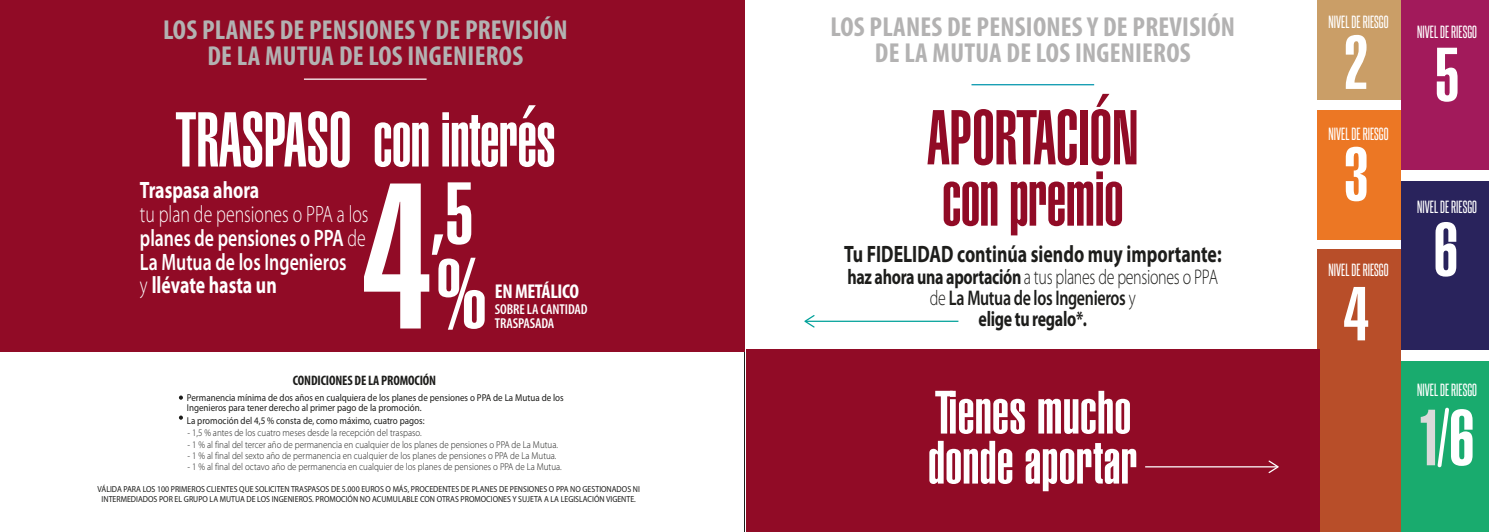
<style>
.page{position:relative;width:1489px;height:532px;background:#fff}
.page>*{position:absolute;margin:0;border:0;box-sizing:border-box;transform-origin:0 0}
.t1{font:900 extra-condensed 203.5px "Helvetica";color:#fff}
.t2{font:900 extra-condensed 98.75px "Helvetica";color:#fff}
.t3{font:900 extra-condensed 86.5px "Helvetica";color:#fff}
.t4{font:900 extra-condensed 76.12px/61.2px "Helvetica";letter-spacing:-.005em;color:#910b26;scale:.9 1}
.t5{font:900 extra-condensed 76.12px "Helvetica";letter-spacing:-.005em;color:#fff;scale:.9 1}
.t6{font:900 extra-condensed 75px "Helvetica";color:#fff}
.t7{font:900 extra-condensed 60px/50px "Helvetica";letter-spacing:.01em;color:#fff}
.t8{font:700 condensed 27.5px/26.2px "Myriad Pro";letter-spacing:.01em;color:#b3b2b2;text-align:center}
.t9{font:600 23.75px/23.8px "Myriad Pro";color:#fff;scale:.75 1}
.t10{font:700 23.75px "Myriad Pro";color:#1d1d1b;scale:.75 1}
.t11{font:700 23.75px "Myriad Pro";color:#fff;scale:.75 1}
.t12{font:700 21.25px/21.2px "Myriad Pro";letter-spacing:-.02em;color:#1d1d1b;text-align:center;scale:.75 1}
.t13{font:700 condensed 20px "Myriad Pro";letter-spacing:-.02em;color:#fff}
.t14{font:15px "Steelfish Rg";color:#fff}
.t15{font:600 condensed 14.38px/14.5px "Myriad Pro";letter-spacing:-.005em;color:#fff}
.t16{font:700 condensed 13.75px "Myriad Pro";letter-spacing:-.01em;color:#1d1d1b}
.t17{font:300 10px "Myriad Pro";color:#1d1d1b;scale:.9 1}
.t18{font:10px/10px "Myriad Pro";color:#1d1d1b;scale:.9 1}
.t19{font:8.75px/10px "Myriad Pro";color:#1d1d1b;text-align:center;scale:.9 1}
.s1{font-weight:300}
.s2{font-weight:700}
.s3{font-weight:600}
</style>
<div class="page">
<div style="left:1384px;top:0;width:104px;height:170px;background:#a21a5b"></div>
<div style="left:1385px;top:181px;width:103px;height:169px;background:#29235c"></div>
<div style="left:1384px;top:361px;width:104px;height:170px;background:#19ab6e"></div>
<svg style="left:1420px;top:407px;width:52px;height:61px"></svg>
<div style="left:1317px;top:0;width:83px;height:531px;background:#fff"></div>
<div style="left:1317px;top:110px;width:83px;height:129px;background:#ec7724"></div>
<div style="left:1317px;top:249px;width:83px;height:282px;background:#b84e29"></div>
<div style="left:1317px;top:0;width:83px;height:100px;background:#ca9e67"></div>
<hr style="left:744px;top:1px;width:1px;height:530px;background:#1d1d1b">
<div style="left:746px;top:349px;width:573px;height:182px;background:#910b26"></div>
<hr style="left:971px;top:84px;width:123px;height:1px;background:#0095ac">
<hr style="left:1145px;top:466px;width:132px;height:1px;background:#fff">
<svg style="left:1268px;top:460px;width:10px;height:13px"></svg>
<hr style="left:805px;top:320px;width:153px;height:2px;background:#00a19a">
<svg style="left:804px;top:315px;width:10px;height:12px"></svg>
<div style="left:0;top:0;width:745px;height:352px;background:#910b26"></div>
<hr style="left:304px;top:78px;width:122px;height:2px;background:#fff">
<svg style="left:179px;top:395px;width:4px;height:4px"></svg>
<svg style="left:179px;top:415px;width:4px;height:4px"></svg>
<h3 class="t8" style="left:163px;top:16px;width:406px">LOS PLANES DE PENSIONES Y DE PREVISIÓN<br>DE LA MUTUA DE LOS INGENIEROS</h3>
<h3 class="t5" style="left:175px;top:96px;width:424px">TRASPASO con interés</h3>
<h1 class="t1" style="left:363px;top:140px;width:69px">4</h1>
<h3 class="t3" style="left:430px;top:164px;width:45px">,5</h3>
<h3 class="t11" style="left:140px;top:175px;width:161px">Traspasa ahora</h3>
<h3 class="t9" style="left:140px;top:201px;width:306px"><span class="s1">tu plan de pensiones o PPA a los </span>planes de pensiones o PPA <span class="s1">de<br></span>La Mutua de los Ingenieros<br><span class="s1">y</span> <span class="s2">llévate hasta un</span></h3>
<h2 class="t2" style="left:437px;top:237px;width:51px">%</h2>
<h3 class="t13" style="left:495px;top:278px;width:86px">EN METÁLICO</h3>
<h3 class="t15" style="left:495px;top:301px;width:94px">SOBRE LA CANTIDAD<br>TRASPASADA</h3>
<h3 class="t16" style="left:293px;top:371px;width:145px">CONDICIONES DE LA PROMOCIÓN</h3>
<p class="t18" style="left:187px;top:392px;width:420px">Permanencia mínima de dos años en cualquiera de los planes de pensiones o PPA de La Mutua de los<br>Ingenieros para tener derecho al primer pago de la promoción.</p>
<p class="t18" style="left:187px;top:415px;width:266px">La promoción del 4,5 % consta de, como máximo, cuatro pagos:</p>
<p class="t17" style="left:187px;top:427px;width:262px">- 1,5 % antes de los cuatro meses desde la recepción del traspaso.</p>
<p class="t17" style="left:187px;top:438px;width:413px">- 1 % al final del tercer año de permanencia en cualquier de los planes de pensiones o PPA de La Mutua.</p>
<p class="t17" style="left:187px;top:449px;width:411px">- 1 % al final del sexto año de permanencia en cualquier de los planes de pensiones o PPA de La Mutua.</p>
<p class="t17" style="left:187px;top:460px;width:417px">- 1 % al final del octavo año de permanencia en cualquier de los planes de pensiones o PPA de La Mutua.</p>
<p class="t19" style="left:98px;top:484px;width:604px">VÁLIDA PARA LOS 100 PRIMEROS CLIENTES QUE SOLICITEN TRASPASOS DE 5.000 EUROS O MÁS, PROCEDENTES DE PLANES DE PENSIONES O PPA NO GESTIONADOS NI<br>INTERMEDIADOS POR EL GRUPO LA MUTUA DE LOS INGENIEROS. PROMOCIÓN NO ACUMULABLE CON OTRAS PROMOCIONES Y SUJETA A LA LEGISLACIÓN VIGENTE.</p>
<h3 class="t8" style="left:830px;top:13px;width:406px">LOS PLANES DE PENSIONES Y DE PREVISIÓN<br>DE LA MUTUA DE LOS INGENIEROS</h3>
<h3 class="t4" style="left:927px;top:108px;width:236px">APORTACIÓN con premio</h3>
<h3 class="t10" style="left:844px;top:239px;width:505px">Tu FIDELIDAD continúa siendo muy importante:</h3>
<h3 class="t12" style="left:847px;top:265px;width:496px">haz ahora una aportación <span class="s1">a tus planes de pensiones o PPA de</span> <span class="s3">La Mutua de los Ingenieros</span> <span class="s1">y<br></span>elige tu regalo*.</h3>
<h3 class="t7" style="left:928px;top:388px;width:211px">Tienes mucho donde aportar</h3>
<h3 class="t14" style="left:1328px;top:13px;width:61px">NIVEL DE RIESGO</h3>
<h3 class="t6" style="left:1343px;top:19px;width:26px">2</h3>
<h3 class="t14" style="left:1328px;top:124px;width:61px">NIVEL DE RIESGO</h3>
<h3 class="t6" style="left:1343px;top:131px;width:26px">3</h3>
<h3 class="t14" style="left:1328px;top:261px;width:61px">NIVEL DE RIESGO</h3>
<h3 class="t6" style="left:1343px;top:271px;width:26px">4</h3>
<h3 class="t14" style="left:1416px;top:23px;width:61px">NIVEL DE RIESGO</h3>
<h3 class="t6" style="left:1434px;top:32px;width:26px">5</h3>
<h3 class="t14" style="left:1416px;top:198px;width:61px">NIVEL DE RIESGO</h3>
<h3 class="t6" style="left:1433px;top:206px;width:26px">6</h3>
<h3 class="t14" style="left:1416px;top:380px;width:61px">NIVEL DE RIESGO</h3>
</div>
